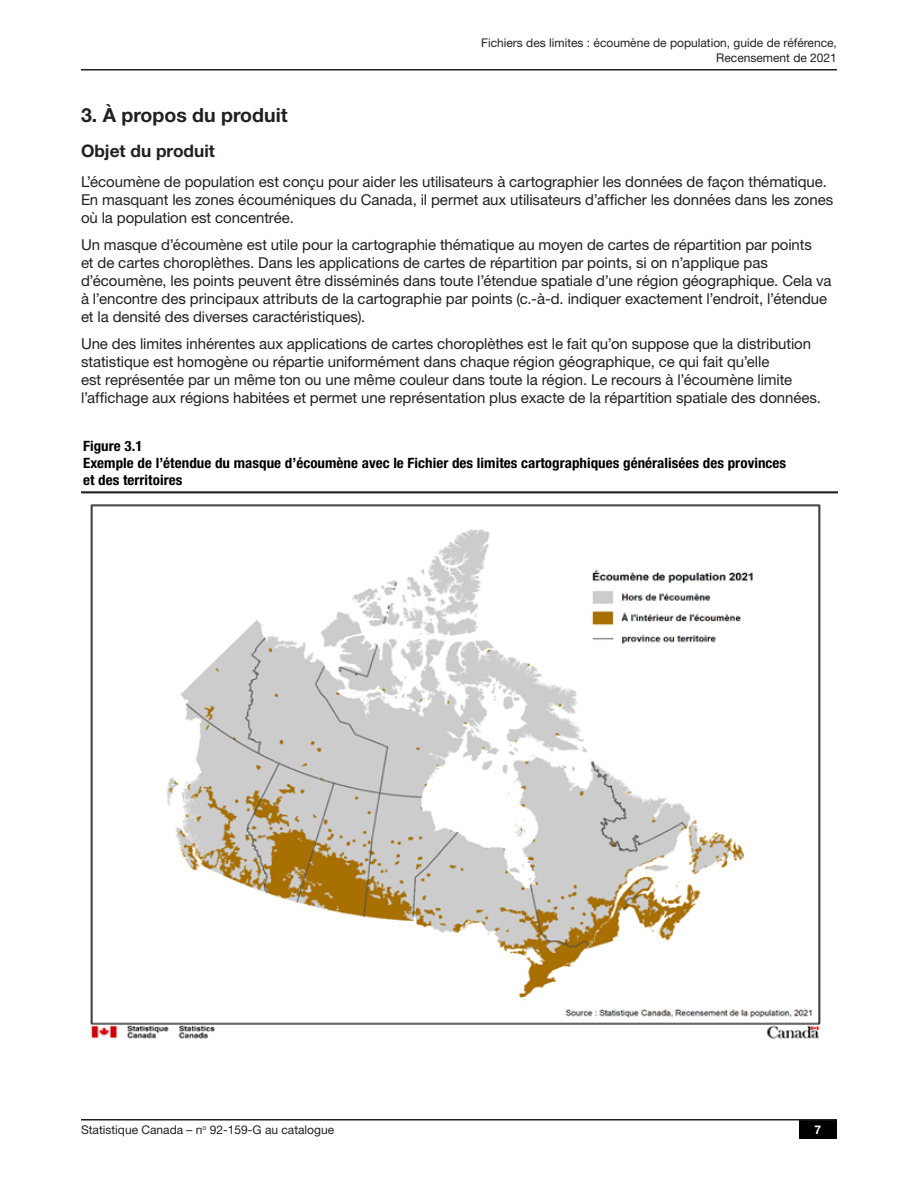
<style>
.page{position:relative;width:918px;height:1188px;background:#fff}
.page>*{position:absolute;margin:0;border:0;box-sizing:border-box;transform-origin:0 0}
.t1{font:700 19.5px "Helvetica Neue LT Std";color:#231f20}
.t2{font:700 17.25px "Helvetica Neue LT Std";color:#231f20}
.t3{font:15px/18px "Helvetica Neue LT Std";letter-spacing:-.005em;color:#231f20}
.t4{font:700 condensed 14.25px/17.1px "Helvetica Neue LT Std";letter-spacing:.005em;color:#000;scale:1.05 1}
.t5{font:12px/15px "Helvetica Neue LT Std";color:#231f20;text-align:right}
.t6{font:700 12px "Helvetica Neue LT Std";color:#fff}
</style>
<div class="page">
<div style="left:799px;top:1120px;width:38px;height:19px;background:#000"></div>
<hr style="left:81px;top:1119px;width:756px;height:1px;background:#231f20">
<hr style="left:81px;top:69px;width:756px;height:1px;background:#231f20">
<hr style="left:81px;top:491px;width:756px;height:2px;background:#231f20">
<img style="left:90px;top:504px;width:731px;height:535px">
<p class="t5" style="left:481px;top:35px;width:357px">Fichiers des limites : écoumène de population, guide de référence,<br>Recensement de 2021</p>
<h1 class="t1" style="left:81px;top:103px;width:208px">3. À propos du produit</h1>
<p class="t2" style="left:81px;top:140px;width:135px">Objet du produit</p>
<p class="t3" style="left:81px;top:173px;width:754px">L’écoumène de population est conçu pour aider les utilisateurs à cartographier les données de façon thématique.<br>En masquant les zones écouméniques du Canada, il permet aux utilisateurs d’afficher les données dans les zones où la population est concentrée.</p>
<p class="t3" style="left:81px;top:236px;width:752px">Un masque d’écoumène est utile pour la cartographie thématique au moyen de cartes de répartition par points<br>et de cartes choroplèthes. Dans les applications de cartes de répartition par points, si on n’applique pas d’écoumène, les points peuvent être disséminés dans toute l’étendue spatiale d’une région géographique. Cela va à l’encontre des principaux attributs de la cartographie par points (c.-à-d. indiquer exactement l’endroit, l’étendue et la densité des diverses caractéristiques).</p>
<p class="t3" style="left:81px;top:335px;width:742px">Une des limites inhérentes aux applications de cartes choroplèthes est le fait qu’on suppose que la distribution statistique est homogène ou répartie uniformément dans chaque région géographique, ce qui fait qu’elle<br>est représentée par un même ton ou une même couleur dans toute la région. Le recours à l’écoumène limite l’affichage aux régions habitées et permet une représentation plus exacte de la répartition spatiale des données.</p>
<p class="t4" style="left:83px;top:437px;width:671px">Figure 3.1<br>Exemple de l’étendue du masque d’écoumène avec le Fichier des limites cartographiques généralisées des provinces et des territoires</p>
<p class="t5" style="left:81px;top:1122px;width:255px">Statistique Canada – n<sup>o</sup> 92-159-G au catalogue</p>
<p class="t6" style="left:814px;top:1122px;width:8px">7</p>
</div>
